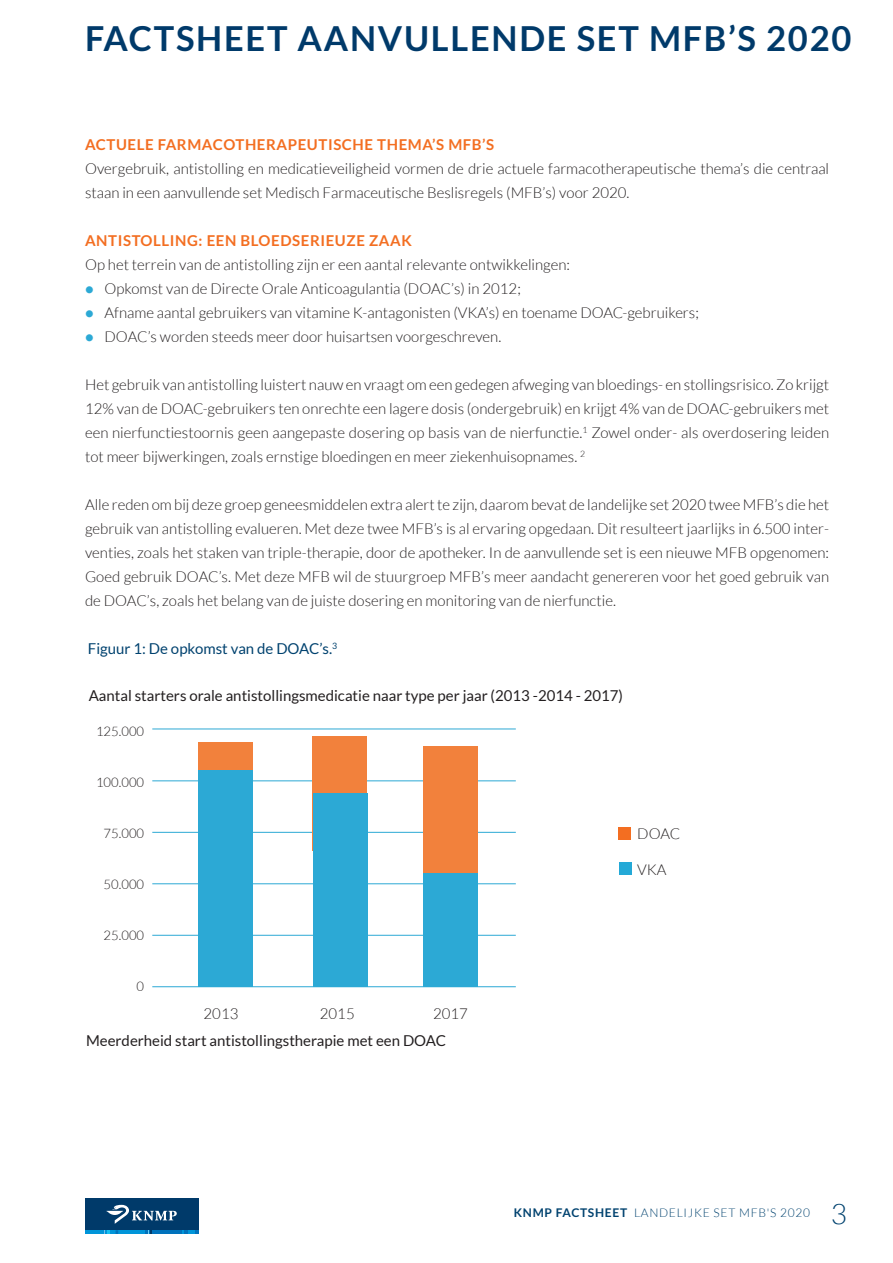
<style>
.page{position:relative;width:893px;height:1263px;background:#fff}
.page>*{position:absolute;margin:0;border:0;box-sizing:border-box;transform-origin:0 0}
.t1{font:700 34.5px "Lato";letter-spacing:.05em;color:#003a6a}
.t2{font:300 28.05px "Lato";color:#00426f}
.t3{font:300 15px/24px "Lato";color:#231f20;text-align:justify}
.t4{font:15px "Lato";color:#231f20}
.t5{font:700 15px "Lato";letter-spacing:.04em;color:#f36e21}
.t6{font:15px "Lato";color:#00426f}
.t7{font:300 13.05px "Lato";color:#231f20}
.t8{font:300 12px "Lato";letter-spacing:.06em;color:#00426f}
.s1{font-weight:800;color:#2ca9d5}
.s2{font-weight:700}
</style>
<div class="page">
<div style="left:85px;top:1198px;width:113px;height:32px;background:#003a6a"></div>
<svg style="left:107px;top:1205px;width:70px;height:19px"></svg>
<hr style="left:145px;top:1230px;width:53px;height:4px;background:#0072bc">
<hr style="left:85px;top:1230px;width:60px;height:4px;background:#0095d9">
<svg style="left:148px;top:1230px;width:4px;height:4px"></svg>
<svg style="left:107px;top:1230px;width:3px;height:4px"></svg>
<svg style="left:182px;top:1230px;width:13px;height:4px"></svg>
<hr style="left:152px;top:781px;width:364px;height:1px;background:#2ca9d5">
<hr style="left:152px;top:832px;width:364px;height:1px;background:#2ca9d5">
<hr style="left:152px;top:883px;width:364px;height:1px;background:#2ca9d5">
<hr style="left:152px;top:935px;width:364px;height:1px;background:#2ca9d5">
<div style="left:198px;top:742px;width:55px;height:29px;background:#f2813c"></div>
<div style="left:313px;top:736px;width:54px;height:114px;background:#f2813c"></div>
<div style="left:198px;top:770px;width:55px;height:216px;background:#2ca9d5"></div>
<div style="left:313px;top:792px;width:54px;height:194px;background:#2ca9d5"></div>
<div style="left:423px;top:747px;width:54px;height:129px;background:#f2813c"></div>
<div style="left:423px;top:873px;width:54px;height:114px;background:#2ca9d5"></div>
<hr style="left:152px;top:729px;width:364px;height:1px;background:#2ca9d5">
<hr style="left:152px;top:986px;width:364px;height:1px;background:#2ca9d5">
<div style="left:618px;top:827px;width:13px;height:13px;background:#f36e21"></div>
<div style="left:619px;top:862px;width:12px;height:13px;background:#24a9d7"></div>
<h1 class="t1" style="left:85px;top:19px;width:768px">FACTSHEET AANVULLENDE SET MFB’S 2020</h1>
<p class="t5" style="left:85px;top:136px;width:411px">ACTUELE FARMACOTHERAPEUTISCHE THEMA’S MFB’S</p>
<p class="t3" style="left:85px;top:157px;width:746px">Overgebruik, antistolling en medicatieveiligheid vormen de drie actuele farmacotherapeutische thema’s die centraal staan in een aanvullende set Medisch Farmaceutische Beslisregels (MFB’s) voor 2020.</p>
<p class="t5" style="left:85px;top:232px;width:328px">ANTISTOLLING: EEN BLOEDSERIEUZE ZAAK</p>
<p class="t3" style="left:85px;top:253px;width:487px">Op het terrein van de antistolling zijn er een aantal relevante ontwikkelingen:</p>
<p class="t3" style="left:85px;top:277px;width:437px"><span class="s1">•</span> Opkomst van de Directe Orale Anticoagulantia (DOAC’s) in 2012;</p>
<p class="t3" style="left:85px;top:301px;width:615px"><span class="s1">•</span> Afname aantal gebruikers van vitamine K-antagonisten (VKA’s) en toename DOAC-gebruikers;</p>
<p class="t3" style="left:85px;top:325px;width:418px"><span class="s1">•</span> DOAC’s worden steeds meer door huisartsen voorgeschreven.</p>
<p class="t3" style="left:85px;top:373px;width:746px">Het gebruik van antistolling luistert nauw en vraagt om een gedegen afweging van bloedings- en stollingsrisico. Zo krijgt 12% van de DOAC-gebruikers ten onrechte een lagere dosis (ondergebruik) en krijgt 4% van de DOAC-gebruikers met een nierfunctiestoornis geen aangepaste dosering op basis van de nierfunctie.<sup>1</sup> Zowel onder- als overdosering leiden tot meer bijwerkingen, zoals ernstige bloedingen en meer ziekenhuisopnames. <sup>2</sup></p>
<p class="t3" style="left:85px;top:493px;width:746px">Alle reden om bij deze groep geneesmiddelen extra alert te zijn, daarom bevat de landelijke set 2020 twee MFB’s die het gebruik van antistolling evalueren. Met deze twee MFB’s is al ervaring opgedaan. Dit resulteert jaarlijks in 6.500 inter&shy;venties, zoals het staken van triple-therapie, door de apotheker. In de aanvullende set is een nieuwe MFB opgenomen:<br>Goed gebruik DOAC’s. Met deze MFB wil de stuurgroep MFB’s meer aandacht genereren voor het goed gebruik van de DOAC’s, zoals het belang van de juiste dosering en monitoring van de nierfunctie.</p>
<p class="t6" style="left:88px;top:640px;width:251px">Figuur 1: De opkomst van de DOAC’s.<sup>3</sup></p>
<p class="t4" style="left:89px;top:687px;width:536px">Aantal starters orale antistollingsmedicatie naar type per jaar (2013 -2014 - 2017)</p>
<p class="t7" style="left:96px;top:724px;width:50px">125.000</p>
<p class="t7" style="left:96px;top:775px;width:50px">100.000</p>
<p class="t7" style="left:104px;top:826px;width:42px">75.000</p>
<p class="t7" style="left:104px;top:877px;width:42px">50.000</p>
<p class="t7" style="left:104px;top:928px;width:42px">25.000</p>
<p class="t7" style="left:137px;top:979px;width:9px">0</p>
<p class="t3" style="left:204px;top:1002px;width:36px">2013</p>
<p class="t3" style="left:320px;top:1002px;width:36px">2015</p>
<p class="t3" style="left:433px;top:1002px;width:36px">2017</p>
<p class="t4" style="left:86px;top:1032px;width:362px">Meerderheid start antistollingstherapie met een DOAC</p>
<p class="t3" style="left:637px;top:822px;width:45px">DOAC</p>
<p class="t3" style="left:637px;top:858px;width:31px">VKA</p>
<p class="t8" style="left:514px;top:1206px;width:298px"><span class="s2">KNMP FACTSHEET</span> LANDELIJKE SET MFB'S 2020</p>
<h2 class="t2" style="left:831px;top:1198px;width:18px">3</h2>
</div>
